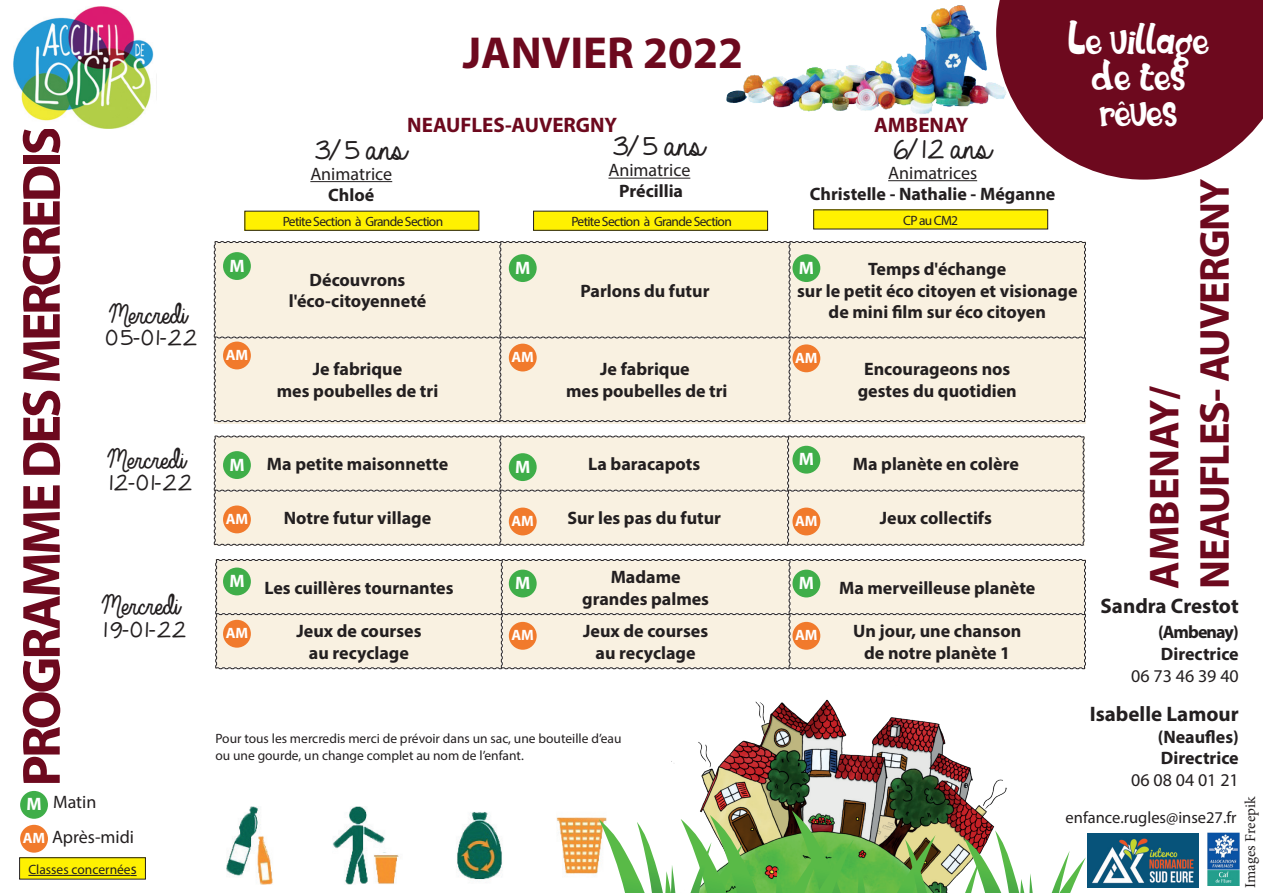
<style>
.page{position:relative;width:1263px;height:893px;background:#fff}
.page>*{position:absolute;margin:0;border:0;box-sizing:border-box;transform-origin:0 0}
.t1{font:700 54px "Myriad Pro";letter-spacing:-.055em;color:#6d091e}
.t2{font:700 45px "Myriad Pro";color:#6d091e}
.t3{font:700 42px/50.4px "Myriad Pro";letter-spacing:-.025em;color:#6d091e}
.t4{font:39px/36px "Mister Froggie";color:#fff;text-align:center}
.t5{font:36px "Always In My Heart";color:#231f20}
.t6{font:30px/22.5px "Always In My Heart";color:#231f20}
.t7{font:700 21px "Myriad Pro";color:#231f20}
.t8{font:700 21px "Myriad Pro";color:#6d091e}
.t9{font:700 18px/21.6px "Myriad Pro";color:#231f20;text-align:center}
.t10{font:18px/34.8px "Myriad Pro";color:#231f20}
.t11{font:700 18px "Myriad Pro";color:#fff}
.t12{font:16.5px "Myriad Pro";color:#231f20}
.t13{font:700 15px "Myriad Pro";color:#fff}
.t14{font:15px "Minion Pro";letter-spacing:-.005em;color:#231f20}
.t15{font:13.5px/16.2px "Myriad Pro";color:#231f20}
.t16{font:13.5px "Myriad Pro";letter-spacing:-.05em;color:#231f20}
.s1{font-size:15px}
</style>
<div class="page">
<img style="left:671px;top:699px;width:336px;height:111px">
<img style="left:227px;top:807px;width:372px;height:78px">
<img style="left:726px;top:5px;width:270px;height:109px">
<hr style="left:888px;top:180px;width:89px;height:1px;background:#231f20">
<hr style="left:310px;top:181px;width:82px;height:1px;background:#231f20">
<svg style="left:996px;top:0;width:267px;height:180px;background:#822d3f"></svg>
<img style="left:1088px;top:834px;width:110px;height:53px">
<img style="left:1207px;top:832px;width:33px;height:54px">
<div style="left:20px;top:791px;width:28px;height:28px;background:#3fae49;border-radius:50%"></div>
<div style="left:20px;top:825px;width:28px;height:28px;background:#f17a2c;border-radius:50%"></div>
<div style="left:213px;top:241px;width:873px;height:181px;background:#f9f1e1"></div>
<svg style="left:213px;top:435px;width:872px;height:111px;background:#f1e9da"></svg>
<svg style="left:215px;top:559px;width:871px;height:111px;background:#f1e9da"></svg>
<div style="left:223px;top:252px;width:28px;height:28px;background:#3fae49;border-radius:50%"></div>
<div style="left:223px;top:342px;width:28px;height:27px;background:#f17a2c;border-radius:50%"></div>
<div style="left:509px;top:254px;width:28px;height:28px;background:#3fae49;border-radius:50%"></div>
<div style="left:509px;top:344px;width:28px;height:27px;background:#f17a2c;border-radius:50%"></div>
<div style="left:792px;top:254px;width:28px;height:28px;background:#3fae49;border-radius:50%"></div>
<div style="left:792px;top:344px;width:28px;height:28px;background:#f17a2c;border-radius:50%"></div>
<div style="left:223px;top:451px;width:28px;height:28px;background:#3fae49;border-radius:50%"></div>
<div style="left:223px;top:505px;width:28px;height:28px;background:#f17a2c;border-radius:50%"></div>
<div style="left:509px;top:453px;width:28px;height:28px;background:#3fae49;border-radius:50%"></div>
<div style="left:509px;top:508px;width:28px;height:27px;background:#f17a2c;border-radius:50%"></div>
<div style="left:792px;top:446px;width:28px;height:28px;background:#3fae49;border-radius:50%"></div>
<div style="left:792px;top:508px;width:28px;height:27px;background:#f17a2c;border-radius:50%"></div>
<div style="left:223px;top:568px;width:28px;height:27px;background:#3fae49;border-radius:50%"></div>
<div style="left:223px;top:620px;width:28px;height:28px;background:#f17a2c;border-radius:50%"></div>
<div style="left:509px;top:570px;width:28px;height:27px;background:#3fae49;border-radius:50%"></div>
<div style="left:509px;top:622px;width:28px;height:28px;background:#f17a2c;border-radius:50%"></div>
<div style="left:792px;top:570px;width:28px;height:27px;background:#3fae49;border-radius:50%"></div>
<div style="left:792px;top:622px;width:28px;height:28px;background:#f17a2c;border-radius:50%"></div>
<hr style="left:608px;top:178px;width:82px;height:1px;background:#231f20">
<img style="left:14px;top:6px;width:140px;height:122px">
<svg style="left:599px;top:810px;width:487px;height:83px"></svg>
<div style="left:245px;top:211px;width:234px;height:19px;background:#fff101"></div>
<div style="left:244px;top:211px;width:235px;height:20px;border:1px solid #231f20"></div>
<div style="left:533px;top:211px;width:235px;height:19px;background:#fff101"></div>
<div style="left:533px;top:211px;width:235px;height:20px;border:1px solid #231f20"></div>
<div style="left:814px;top:210px;width:234px;height:19px;background:#fff101"></div>
<div style="left:20px;top:858px;width:125px;height:21px;background:#fff101"></div>
<hr style="left:28px;top:875px;width:103px;height:1px;background:#231f20">
<div style="left:19px;top:857px;width:127px;height:22px;border:1px solid #231f20"></div>
<h1 class="t1" style="left:6px;top:786px;width:662px;rotate:-90deg">PROGRAMME DES MERCREDIS</h1>
<h3 class="t6" style="left:96px;top:304px;width:94px">Mercredi<br>05-01-22</h3>
<h3 class="t6" style="left:99px;top:449px;width:87px">Mercredi<br>12-01-22</h3>
<h3 class="t6" style="left:93px;top:595px;width:86px">Mercredi<br>19-01-22</h3>
<p class="t10" style="left:52px;top:785px;width:84px">Matin<br>Après-midi</p>
<p class="t11" style="left:26px;top:793px;width:17px">M</p>
<p class="t13" style="left:23px;top:828px;width:24px">AM</p>
<p class="t15" style="left:28px;top:861px;width:110px">Classes concernée<span class="s1">s</span></p>
<h2 class="t2" style="left:463px;top:23px;width:282px">JANVIER 2022</h2>
<p class="t8" style="left:407px;top:111px;width:211px">NEAUFLES-AUVERGNY</p>
<p class="t8" style="left:874px;top:112px;width:96px">AMBENAY</p>
<h3 class="t4" style="left:1068px;top:23px;width:142px">Le village de tes rêves</h3>
<h3 class="t5" style="left:303px;top:129px;width:99px">3/5 ans</h3>
<p class="t10" style="left:310px;top:156px;width:83px">Animatrice</p>
<p class="t9" style="left:328px;top:183px;width:48px">Chloé</p>
<h3 class="t5" style="left:601px;top:126px;width:99px">3/5 ans</h3>
<p class="t10" style="left:608px;top:153px;width:83px">Animatrice</p>
<p class="t9" style="left:619px;top:180px;width:65px">Précillia</p>
<h3 class="t5" style="left:881px;top:128px;width:105px">6/12 ans</h3>
<p class="t10" style="left:888px;top:155px;width:91px">Animatrices</p>
<p class="t9" style="left:810px;top:182px;width:247px">Christelle - Nathalie - Méganne</p>
<p class="t11" style="left:229px;top:254px;width:17px">M</p>
<p class="t13" style="left:226px;top:345px;width:24px">AM</p>
<p class="t16" style="left:283px;top:213px;width:162px">Petite Section à Grande Section</p>
<p class="t16" style="left:571px;top:213px;width:162px">Petite Section à Grande Section</p>
<p class="t15" style="left:903px;top:212px;width:56px">CP au CM2</p>
<p class="t11" style="left:515px;top:256px;width:17px">M</p>
<p class="t9" style="left:289px;top:268px;width:139px">Découvrons l'éco-citoyenneté</p>
<p class="t9" style="left:580px;top:279px;width:131px">Parlons du futur</p>
<p class="t11" style="left:799px;top:256px;width:17px">M</p>
<p class="t9" style="left:797px;top:257px;width:282px">Temps d'échange<br>sur le petit éco citoyen et visionage de mini film sur éco citoyen</p>
<p class="t13" style="left:511px;top:347px;width:24px">AM</p>
<p class="t13" style="left:795px;top:348px;width:24px">AM</p>
<p class="t9" style="left:277px;top:358px;width:163px">Je fabrique<br>mes poubelles de tri</p>
<p class="t9" style="left:566px;top:358px;width:163px">Je fabrique<br>mes poubelles de tri</p>
<p class="t9" style="left:858px;top:358px;width:161px">Encourageons nos gestes du quotidien</p>
<p class="t11" style="left:229px;top:453px;width:17px">M</p>
<p class="t13" style="left:226px;top:509px;width:24px">AM</p>
<p class="t11" style="left:799px;top:447px;width:17px">M</p>
<p class="t9" style="left:267px;top:453px;width:183px">Ma petite maisonnette</p>
<p class="t9" style="left:588px;top:453px;width:114px">La baracapots</p>
<p class="t9" style="left:853px;top:453px;width:167px">Ma planète en colère</p>
<p class="t9" style="left:284px;top:507px;width:149px">Notre futur village</p>
<p class="t9" style="left:567px;top:507px;width:155px">Sur les pas du futur</p>
<p class="t9" style="left:880px;top:507px;width:113px">Jeux collectifs</p>
<p class="t11" style="left:515px;top:455px;width:17px">M</p>
<p class="t13" style="left:511px;top:511px;width:24px">AM</p>
<p class="t13" style="left:795px;top:511px;width:24px">AM</p>
<p class="t11" style="left:229px;top:569px;width:17px">M</p>
<p class="t13" style="left:226px;top:623px;width:24px">AM</p>
<p class="t9" style="left:264px;top:576px;width:191px">Les cuillères tournantes</p>
<p class="t9" style="left:582px;top:566px;width:128px">Madame grandes palmes</p>
<p class="t9" style="left:839px;top:576px;width:198px">Ma merveilleuse planète</p>
<p class="t9" style="left:296px;top:620px;width:127px">Jeux de courses au recyclage</p>
<p class="t9" style="left:583px;top:620px;width:127px">Jeux de courses au recyclage</p>
<p class="t9" style="left:853px;top:620px;width:170px">Un jour, une chanson de notre planète 1</p>
<p class="t11" style="left:515px;top:571px;width:17px">M</p>
<p class="t11" style="left:799px;top:571px;width:17px">M</p>
<p class="t13" style="left:511px;top:625px;width:24px">AM</p>
<p class="t13" style="left:795px;top:625px;width:24px">AM</p>
<p class="t15" style="left:215px;top:731px;width:408px">Pour tous les mercredis merci de prévoir dans un sac, une bouteille d’eau ou une gourde, un change complet au nom de l’enfant.</p>
<h3 class="t3" style="left:1137px;top:589px;width:412px;rotate:-90deg">AMBENAY/<br>NEAUFLES- AUVERGNY</h3>
<p class="t7" style="left:1100px;top:592px;width:140px">Sandra Crestot</p>
<p class="t9" style="left:1158px;top:621px;width:82px;text-align:left">(Ambenay)<br>Directrice</p>
<p class="t10" style="left:1131px;top:658px;width:109px">06 73 46 39 40</p>
<p class="t7" style="left:1090px;top:700px;width:151px">Isabelle Lamour</p>
<p class="t9" style="left:1158px;top:725px;width:83px;text-align:left">(Neaufles)<br>Directrice</p>
<p class="t10" style="left:1131px;top:762px;width:109px">06 08 04 01 21</p>
<p class="t14" style="left:1240px;top:888px;width:93px;rotate:-90deg">Images Freepik</p>
<p class="t12" style="left:1065px;top:807px;width:173px">enfance.rugles@inse27.fr</p>
</div>
